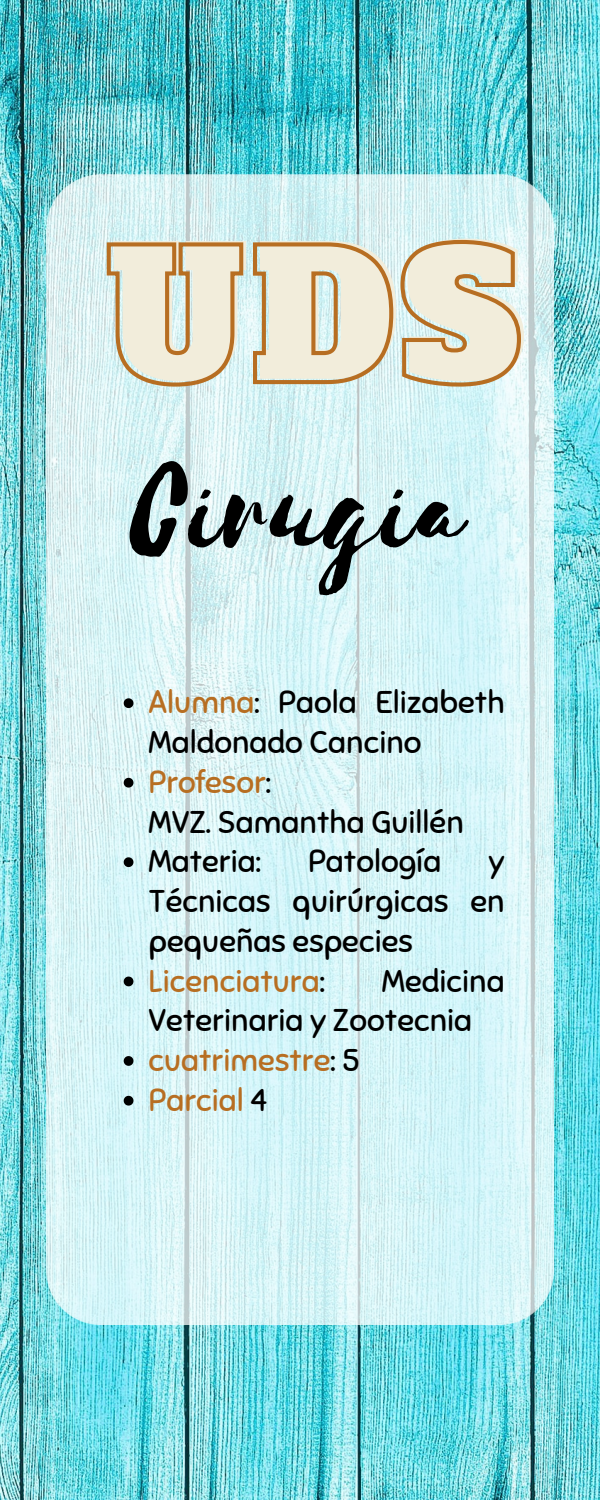
<style>
.page{position:relative;width:600px;height:1500px;background:#fff}
.page>*{position:absolute;margin:0;border:0;box-sizing:border-box;transform-origin:0 0}
.t1{font:176.9px "Alfa Slab One";color:#f2eddb}
.t2{font:139.5px "Selima";color:#000}
.t3{font:31.4px/39.8px "Sniglet";color:#000}
.t4{font:31.4px "Sniglet";color:#b76e22}
.s1{color:#b76e22}
.s2{color:#000}
</style>
<div class="page">
<img style="left:0;top:0;width:600px;height:1500px">
<img style="left:47px;top:175px;width:506px;height:1150px">
<svg style="left:105px;top:238px;width:418px;height:151px;background:#d3dfd6"></svg>
<svg style="left:124px;top:698px;width:9px;height:10px"></svg>
<svg style="left:124px;top:778px;width:9px;height:10px"></svg>
<svg style="left:124px;top:857px;width:9px;height:10px"></svg>
<svg style="left:124px;top:977px;width:9px;height:9px"></svg>
<svg style="left:124px;top:1056px;width:9px;height:10px"></svg>
<svg style="left:124px;top:1096px;width:9px;height:10px"></svg>
<h1 class="t1" style="left:111px;top:195px;width:416px">UDS</h1>
<p class="t2" style="left:135px;top:436px;width:332px">Cirugia</p>
<p class="t3" style="left:149px;top:683px;width:358px"><span class="s1">Alumna</span>: Paola Elizabeth<br>Maldonado Cancino</p>
<p class="t4" style="left:149px;top:763px;width:124px">Profesor<span class="s2">:</span></p>
<p class="t3" style="left:149px;top:802px;width:317px">MVZ. Samantha Guillén</p>
<p class="t3" style="left:149px;top:842px;width:114px">Materia:</p>
<p class="t3" style="left:308px;top:842px;width:135px">Patología</p>
<p class="t3" style="left:149px;top:842px;width:358px;text-align:justify;text-indent:340px">y Técnicas quirúrgicas en pequeñas especies</p>
<p class="t4" style="left:149px;top:962px;width:178px">Licenciatura<span class="s2">:</span></p>
<p class="t3" style="left:149px;top:961px;width:358px;text-indent:233px">Medicina<br>Veterinaria y Zootecnia</p>
<p class="t4" style="left:149px;top:1041px;width:213px">cuatrimestre<span class="s2">: 5</span></p>
<p class="t4" style="left:149px;top:1081px;width:120px">Parcial <span class="s2">4</span></p>
</div>
